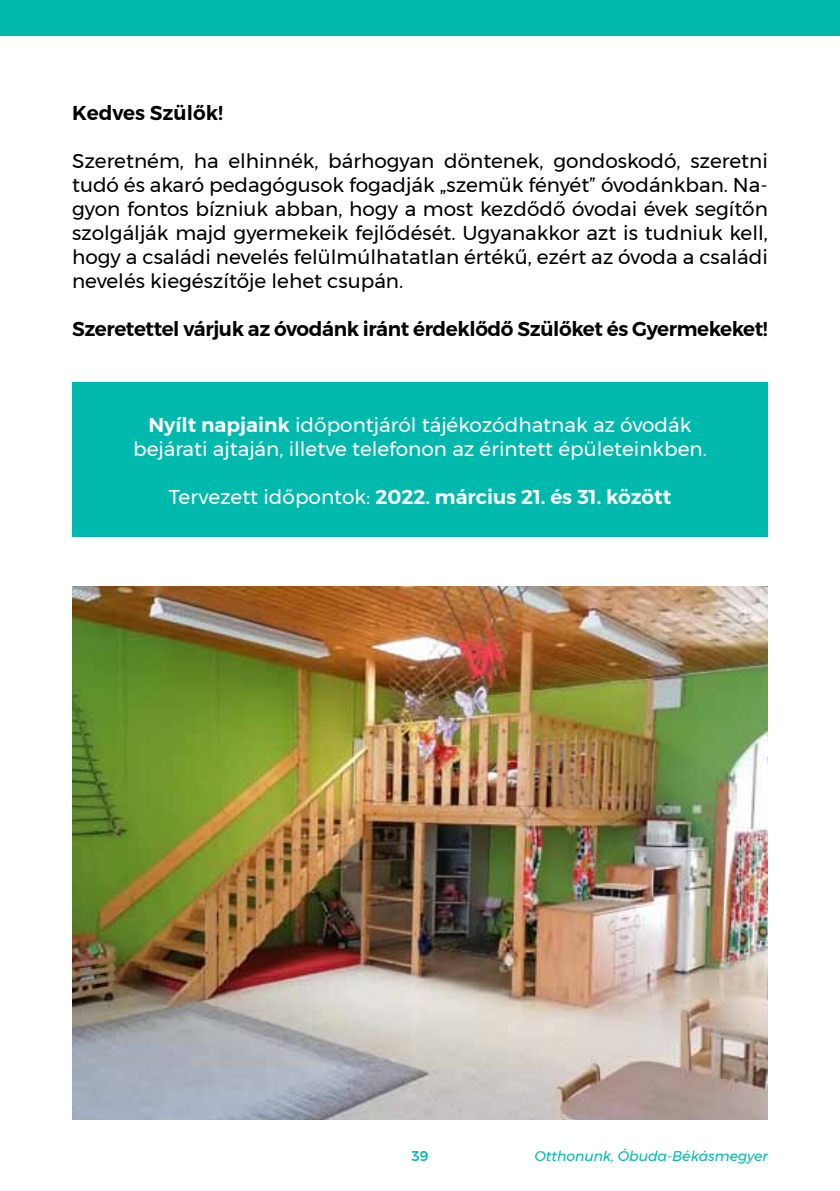
<style>
.page{position:relative;width:840px;height:1191px;background:#fff}
.page>*{position:absolute;margin:0;border:0;box-sizing:border-box;transform-origin:0 0}
.t1{font:20px/24px "Montserrat";color:#000;text-align:justify}
.t2{font:20px/24px "Montserrat";color:#fff;text-align:center}
.t3{font:600 20px "Montserrat";letter-spacing:-.02em;color:#000}
.t4{font:600 20px "Montserrat";color:#fff}
.t5{font:italic 14px "Montserrat";color:#00b9ad}
.t6{font:500 14px "Montserrat";color:#00b9ad}
.s1{font-weight:600}
.s2{font-weight:400}
</style>
<div class="page">
<div style="left:72px;top:382px;width:695px;height:155px;background:#00b9ad"></div>
<img style="left:72px;top:586px;width:695px;height:533px">
<div style="left:0;top:0;width:839px;height:35px;background:#00b9ad"></div>
<p class="t3" style="left:72px;top:97px;width:152px">Kedves Szülők!</p>
<p class="t1" style="left:72px;top:149px;width:697px">Szeretném, ha elhinnék, bárhogyan döntenek, gondoskodó, szeretni tudó és akaró pedagógusok fogadják „szemük fényét” óvodánkban. Na&shy;gyon fontos bízniuk abban, hogy a most kezdődő óvodai évek segítőn szolgálják majd gyermekeik fejlődését. Ugyanakkor azt is tudniuk kell, hogy a családi nevelés felülmúlhatatlan értékű, ezért az óvoda a családi nevelés kiegészítője lehet csupán.</p>
<p class="t3" style="left:72px;top:313px;width:696px">Szeretettel várjuk az óvodánk iránt érdeklődő Szülőket és Gyermekeket!</p>
<p class="t2" style="left:133px;top:413px;width:575px"><span class="s1">Nyílt napjaink</span> időpontjáról tájékozódhatnak az óvodák bejárati ajtaján, illetve telefonon az érintett épületeinkben.</p>
<p class="t4" style="left:169px;top:481px;width:504px"><span class="s2">Tervezett időpontok:</span> 2022. március 21. és 31. között</p>
<p class="t6" style="left:411px;top:1144px;width:19px">39</p>
<p class="t5" style="left:534px;top:1144px;width:235px">Otthonunk, Óbuda-Békásmegyer</p>
</div>
